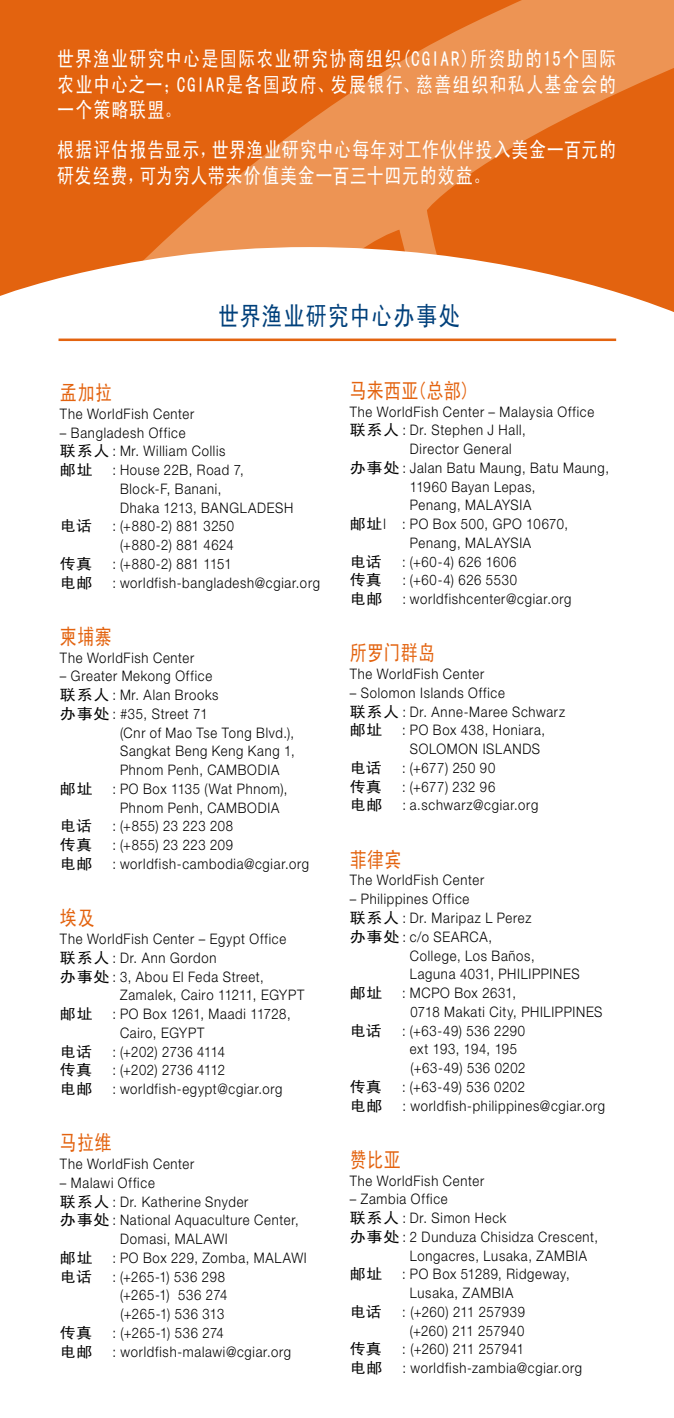
<style>
.page{position:relative;width:674px;height:1418px;background:#fff}
.page>*{position:absolute;margin:0;border:0;box-sizing:border-box;transform-origin:0 0}
.t1{font:26.25px "Sim Hei";letter-spacing:.05em;color:#00407b;scale:.8 1}
.t2{font:21.25px/25.5px "Sim Hei";letter-spacing:.055em;color:#fff;text-align:justify;scale:.8 1}
.t3{font:21.25px "Sim Hei";letter-spacing:.015em;color:#e3630f;scale:.8 1}
.t4{font:15px "Sim Hei";letter-spacing:.01em;color:#000;scale:1.07 1}
.t5{font:300 14.5px/18.8px "Helvetica Neue";letter-spacing:.055em;color:#000;scale:.9 1}
.t6{font:300 14.5px/18.8px "Helvetica Neue";letter-spacing:.03em;color:#000;text-align:center;scale:.9 1}
.t7{font:300 14.5px "Helvetica Neue";letter-spacing:.025em;color:#000;scale:.9 1}
.t8{font:300 14.5px "Helvetica Neue";letter-spacing:.015em;color:#000;scale:.9 1}
.s1{font-family:"Sim Hei";font-weight:400;font-size:15px}
</style>
<div class="page">
<svg style="left:0;top:0;width:673px;height:247px;background:#e67427"></svg>
<svg style="left:0;top:247px;width:673px;height:95px"></svg>
<hr style="left:58px;top:338px;width:557px;height:3px;background:#e3630f">
<h2 class="t2" style="left:57px;top:46px;width:699px">世界渔业研究中心是国际农业研究协商组织(CGIAR)所资助的15个国际农业中心之一；CGIAR是各国政府、发展银行、慈善组织和私人基金会的一个策略联盟。</h2>
<h2 class="t2" style="left:57px;top:137px;width:699px">根据评估报告显示，世界渔业研究中心每年对工作伙伴投入美金一百元的研发经费，可为穷人带来价值美金一百三十四元的效益。</h2>
<h1 class="t1" style="left:218px;top:303px;width:303px">世界渔业研究中心办事处</h1>
<h2 class="t3" style="left:60px;top:382px;width:67px">孟加拉</h2>
<p class="t5" style="left:60px;top:404px;width:151px">The WorldFish Center</p>
<p class="t5" style="left:60px;top:422px;width:185px">– Bangladesh Office<br><span class="s1">联系人</span> : Mr. William Collis</p>
<p class="t4" style="left:60px;top:462px;width:32px">邮址</p>
<p class="t5" style="left:120px;top:460px;width:194px;text-indent:-7px">: House 22B, Road 7,<br>Block-F, Banani,<br>Dhaka 1213, BANGLADESH</p>
<p class="t4" style="left:60px;top:518px;width:32px">电话</p>
<p class="t5" style="left:112px;top:516px;width:136px;text-align:center">: (+880-2) 881 3250 (+880-2) 881 4624</p>
<p class="t4" style="left:60px;top:556px;width:32px">传真</p>
<p class="t8" style="left:112px;top:555px;width:134px">: (+880-2) 881 1151</p>
<p class="t4" style="left:60px;top:574px;width:32px">电邮</p>
<p class="t5" style="left:112px;top:572px;width:232px">: worldfish-bangladesh@cgiar.org</p>
<h2 class="t3" style="left:60px;top:625px;width:66px">柬埔寨</h2>
<p class="t5" style="left:60px;top:647px;width:151px">The WorldFish Center</p>
<p class="t5" style="left:60px;top:666px;width:170px">– Greater Mekong Office</p>
<p class="t5" style="left:60px;top:685px;width:178px"><span class="s1">联系人</span> : Mr. Alan Brooks</p>
<p class="t5" style="left:60px;top:704px;width:166px"><span class="s1">办事处</span> : #35, Street 71</p>
<p class="t5" style="left:120px;top:722px;width:195px">(Cnr of Mao Tse Tong Blvd.),</p>
<p class="t5" style="left:120px;top:741px;width:196px">Sangkat Beng Keng Kang 1,</p>
<p class="t5" style="left:120px;top:760px;width:178px">Phnom Penh, CAMBODIA</p>
<p class="t4" style="left:60px;top:781px;width:32px">邮址</p>
<p class="t5" style="left:112px;top:779px;width:196px;text-align:center">: PO Box 1135 (Wat Phnom),<br>Phnom Penh, CAMBODIA</p>
<p class="t4" style="left:60px;top:818px;width:32px">电话</p>
<p class="t5" style="left:112px;top:816px;width:135px">: (+855) 23 223 208</p>
<p class="t4" style="left:60px;top:837px;width:32px">传真</p>
<p class="t5" style="left:112px;top:835px;width:136px">: (+855) 23 223 209</p>
<p class="t4" style="left:60px;top:856px;width:32px">电邮</p>
<p class="t5" style="left:112px;top:854px;width:220px">: worldfish-cambodia@cgiar.org</p>
<h2 class="t3" style="left:60px;top:907px;width:45px">埃及</h2>
<p class="t5" style="left:60px;top:929px;width:253px">The WorldFish Center – Egypt Office</p>
<p class="t5" style="left:60px;top:947px;width:175px"><span class="s1">联系人</span> : Dr. Ann Gordon</p>
<p class="t5" style="left:60px;top:966px;width:228px"><span class="s1">办事处</span> : 3, Abou El Feda Street,</p>
<p class="t5" style="left:120px;top:985px;width:206px">Zamalek, Cairo 11211, EGYPT</p>
<p class="t4" style="left:60px;top:1006px;width:32px">邮址</p>
<p class="t5" style="left:120px;top:1004px;width:191px;text-indent:-8px">: PO Box 1261, Maadi 11728,<br>Cairo, EGYPT</p>
<p class="t4" style="left:60px;top:1043px;width:32px">电话</p>
<p class="t7" style="left:112px;top:1042px;width:126px">: (+202) 2736 4114</p>
<p class="t4" style="left:60px;top:1062px;width:32px">传真</p>
<p class="t7" style="left:112px;top:1061px;width:126px">: (+202) 2736 4112</p>
<p class="t4" style="left:60px;top:1081px;width:32px">电邮</p>
<p class="t5" style="left:112px;top:1079px;width:190px">: worldfish-egypt@cgiar.org</p>
<h2 class="t3" style="left:60px;top:1132px;width:66px">马拉维</h2>
<p class="t5" style="left:60px;top:1154px;width:151px">The WorldFish Center</p>
<p class="t5" style="left:60px;top:1172px;width:107px">– Malawi Office</p>
<p class="t5" style="left:60px;top:1191px;width:211px"><span class="s1">联系人</span> : Dr. Katherine Snyder</p>
<p class="t5" style="left:60px;top:1210px;width:267px"><span class="s1">办事处</span> : National Aquaculture Center,</p>
<p class="t5" style="left:120px;top:1229px;width:121px">Domasi, MALAWI</p>
<p class="t4" style="left:60px;top:1249px;width:32px">邮址</p>
<p class="t5" style="left:112px;top:1247px;width:217px">: PO Box 229, Zomba, MALAWI</p>
<p class="t4" style="left:60px;top:1268px;width:32px">电话</p>
<p class="t5" style="left:112px;top:1266px;width:129px;text-align:center">: (+265-1) 536 298 (+265-1) 536 274 (+265-1) 536 313</p>
<p class="t4" style="left:60px;top:1324px;width:32px">传真</p>
<p class="t5" style="left:112px;top:1322px;width:125px">: (+265-1) 536 274</p>
<p class="t4" style="left:60px;top:1343px;width:32px">电邮</p>
<p class="t5" style="left:112px;top:1341px;width:200px">: worldfish-malawi@cgiar.org</p>
<h2 class="t3" style="left:349px;top:379px;width:152px">马来西亚(总部)</h2>
<p class="t5" style="left:349px;top:401px;width:273px">The WorldFish Center – Malaysia Office</p>
<p class="t5" style="left:349px;top:420px;width:197px"><span class="s1">联系人</span> : Dr. Stephen J Hall,</p>
<p class="t5" style="left:409px;top:439px;width:114px">Director General</p>
<p class="t5" style="left:349px;top:458px;width:289px"><span class="s1">办事处</span> : Jalan Batu Maung, Batu Maung,</p>
<p class="t5" style="left:409px;top:476px;width:141px">11960 Bayan Lepas,</p>
<p class="t5" style="left:409px;top:495px;width:136px">Penang, MALAYSIA</p>
<p class="t5" style="left:349px;top:514px;width:244px"><span class="s1">邮址</span>l : PO Box 500, GPO 10670,</p>
<p class="t5" style="left:409px;top:533px;width:136px">Penang, MALAYSIA</p>
<p class="t4" style="left:349px;top:553px;width:32px">电话</p>
<p class="t5" style="left:402px;top:551px;width:128px">: (+60-4) 626 1606</p>
<p class="t4" style="left:349px;top:572px;width:32px">传真</p>
<p class="t5" style="left:402px;top:570px;width:129px">: (+60-4) 626 5530</p>
<p class="t4" style="left:349px;top:591px;width:32px">电邮</p>
<p class="t5" style="left:402px;top:589px;width:189px">: worldfishcenter@cgiar.org</p>
<h2 class="t3" style="left:349px;top:642px;width:108px">所罗门群岛</h2>
<p class="t5" style="left:349px;top:664px;width:151px">The WorldFish Center</p>
<p class="t5" style="left:349px;top:683px;width:240px">– Solomon Islands Office<br><span class="s1">联系人</span> : Dr. Anne-Maree Schwarz</p>
<p class="t4" style="left:349px;top:722px;width:32px">邮址</p>
<p class="t5" style="left:402px;top:720px;width:160px;text-align:center">: PO Box 438, Honiara,<br>SOLOMON ISLANDS</p>
<p class="t4" style="left:349px;top:760px;width:32px">电话</p>
<p class="t5" style="left:402px;top:758px;width:105px">: (+677) 250 90</p>
<p class="t4" style="left:349px;top:778px;width:32px">传真</p>
<p class="t5" style="left:402px;top:776px;width:105px">: (+677) 232 96</p>
<p class="t4" style="left:349px;top:797px;width:32px">电邮</p>
<p class="t5" style="left:402px;top:795px;width:152px">: a.schwarz@cgiar.org</p>
<h2 class="t3" style="left:349px;top:848px;width:66px">菲律宾</h2>
<p class="t5" style="left:349px;top:870px;width:151px">The WorldFish Center</p>
<p class="t5" style="left:349px;top:889px;width:134px">– Philippines Office</p>
<p class="t5" style="left:349px;top:908px;width:203px"><span class="s1">联系人</span> : Dr. Maripaz L Perez</p>
<p class="t5" style="left:349px;top:926px;width:159px"><span class="s1">办事处</span> : c/o SEARCA,</p>
<p class="t5" style="left:409px;top:945px;width:140px">College, Los Baños,</p>
<p class="t5" style="left:409px;top:964px;width:190px">Laguna 4031, PHILIPPINES</p>
<p class="t4" style="left:349px;top:985px;width:32px">邮址</p>
<p class="t5" style="left:410px;top:983px;width:215px;text-indent:-8px">: MCPO Box 2631,<br>0718 Makati City, PHILIPPINES</p>
<p class="t4" style="left:349px;top:1022px;width:32px">电话</p>
<p class="t5" style="left:402px;top:1020px;width:138px;text-align:center">: (+63-49) 536 2290 ext 193, 194, 195 (+63-49) 536 0202</p>
<p class="t4" style="left:349px;top:1078px;width:32px">传真</p>
<p class="t5" style="left:402px;top:1076px;width:138px">: (+63-49) 536 0202</p>
<p class="t4" style="left:349px;top:1097px;width:32px">电邮</p>
<p class="t5" style="left:402px;top:1095px;width:227px">: worldfish-philippines@cgiar.org</p>
<h2 class="t3" style="left:349px;top:1148px;width:65px">赞比亚</h2>
<p class="t5" style="left:349px;top:1170px;width:151px">The WorldFish Center</p>
<p class="t5" style="left:349px;top:1189px;width:110px">– Zambia Office</p>
<p class="t5" style="left:349px;top:1208px;width:175px"><span class="s1">联系人</span> : Dr. Simon Heck</p>
<p class="t5" style="left:349px;top:1226px;width:277px"><span class="s1">办事处</span> : 2 Dunduza Chisidza Crescent,</p>
<p class="t5" style="left:409px;top:1245px;width:198px">Longacres, Lusaka, ZAMBIA</p>
<p class="t4" style="left:349px;top:1266px;width:32px">邮址</p>
<p class="t5" style="left:409px;top:1264px;width:179px;text-indent:-8px">: PO Box 51289, Ridgeway,<br>Lusaka, ZAMBIA</p>
<p class="t4" style="left:349px;top:1303px;width:32px">电话</p>
<p class="t6" style="left:402px;top:1301px;width:138px">: (+260) 211 257939 (+260) 211 257940</p>
<p class="t4" style="left:349px;top:1341px;width:32px">传真</p>
<p class="t6" style="left:402px;top:1339px;width:137px">: (+260) 211 257941</p>
<p class="t4" style="left:349px;top:1360px;width:32px">电邮</p>
<p class="t5" style="left:402px;top:1358px;width:201px">: worldfish-zambia@cgiar.org</p>
</div>
